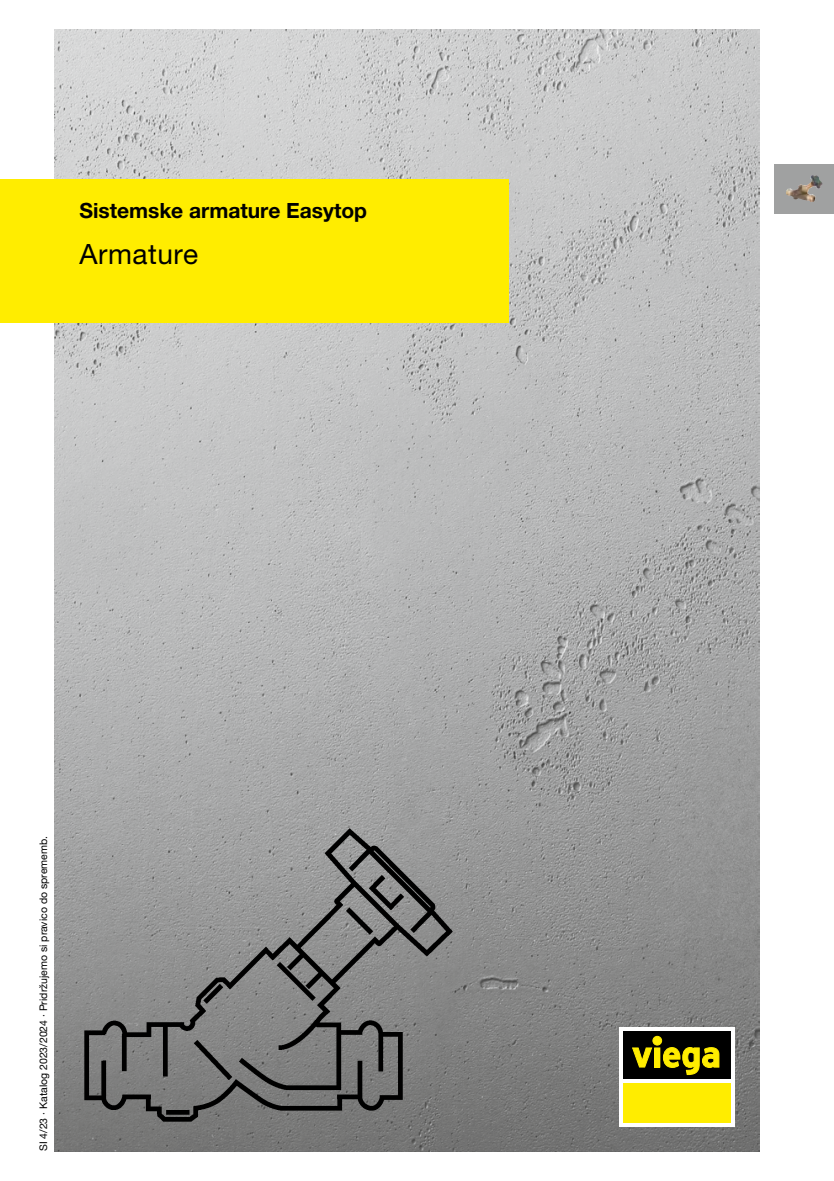
<style>
.page{position:relative;width:834px;height:1181px;background:#fff}
.page>*{position:absolute;margin:0;border:0;box-sizing:border-box;transform-origin:0 0}
.t1{font:28px "M Ying Hei PR Cfor Viega W4";letter-spacing:.02em;color:#000}
.t2{font:21px "M Ying Hei PR Cfor Viega W7";color:#000}
.t3{font:10.5px "M Ying Hei PR Cfor Viega W4";color:#000}
</style>
<div class="page">
<div style="left:774px;top:164px;width:59px;height:49px;background:#a0a1a1"></div>
<img style="left:788px;top:175px;width:24px;height:15px">
<img style="left:55px;top:30px;width:704px;height:1121px">
<img style="left:84px;top:828px;width:368px;height:293px">
<div style="left:0;top:179px;width:508px;height:143px;background:#ffed00"></div>
<div style="left:619px;top:1027px;width:115px;height:99px;background:linear-gradient(to right,#fff,#fff)"></div>
<div style="left:623px;top:1082px;width:107px;height:40px;background:#ffed00"></div>
<div style="left:623px;top:1031px;width:107px;height:47px;background:#000"></div>
<svg style="left:632px;top:1047px;width:20px;height:20px"></svg>
<div style="left:654px;top:1048px;width:5px;height:19px;background:#ffed00"></div>
<div style="left:654px;top:1047px;width:6px;height:20px;border:1px solid #ffed00"></div>
<div style="left:652px;top:1036px;width:9px;height:9px;background:#ffed00;border-radius:50%"></div>
<div style="left:652px;top:1036px;width:10px;height:9px;border:1px solid #ffed00;border-radius:50%"></div>
<svg style="left:662px;top:1047px;width:57px;height:28px"></svg>
<h2 class="t2" style="left:79px;top:198px;width:289px">Sistemske armature Easytop</h2>
<h1 class="t1" style="left:79px;top:237px;width:120px">Armature</h1>
<p class="t3" style="left:37px;top:1151px;width:317px;rotate:-90deg">SI 4/23 · Katalog 2023/2024 · Pridržujemo si pravico do sprememb.</p>
</div>
